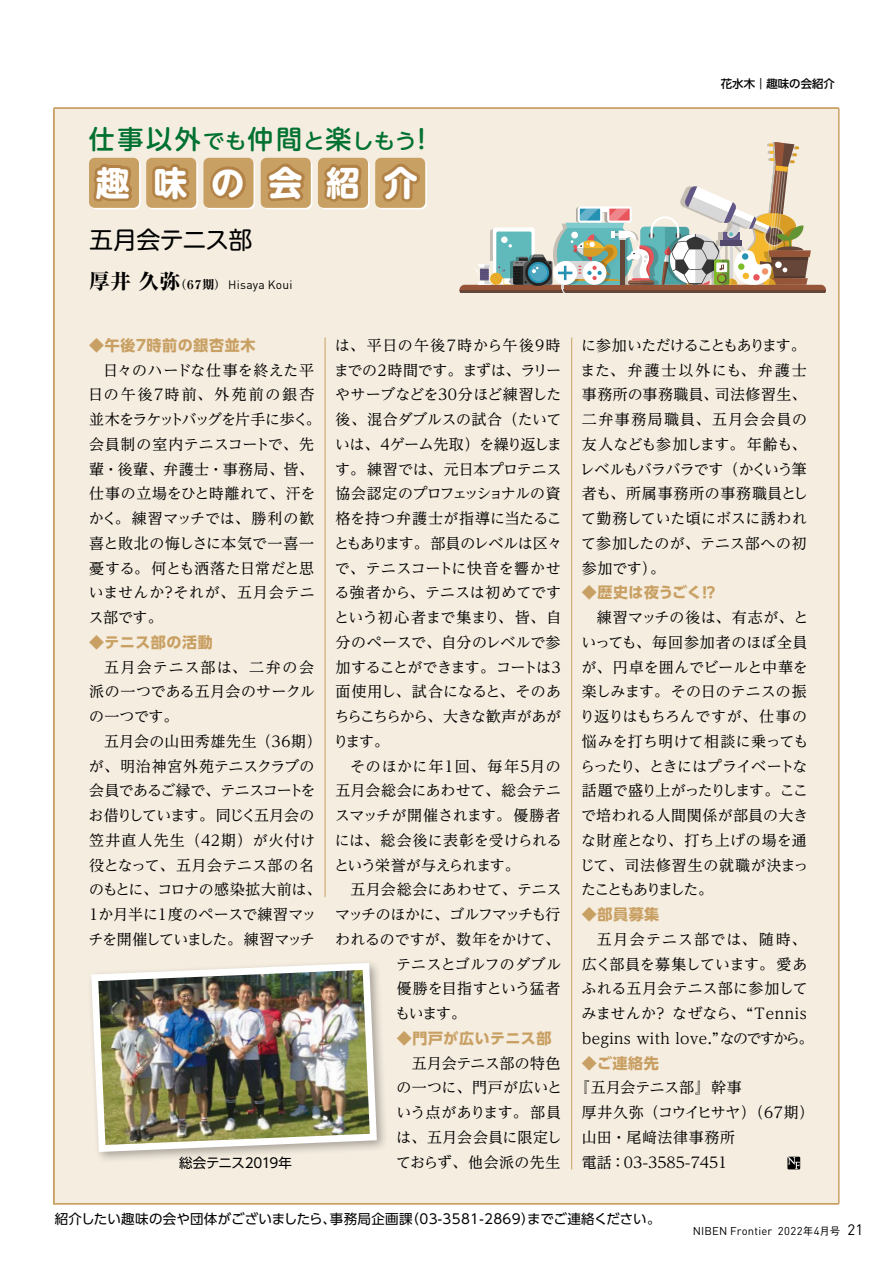
<style>
.page{position:relative;width:893px;height:1263px;background:#fff}
.page>*{position:absolute;margin:0;border:0;box-sizing:border-box;transform-origin:0 0}
.t1{font:700 33.9px "UD Shin M Go Pro";letter-spacing:.7em;color:#fff}
.t2{font:500 26.1px "UD Shin M Go Pro";letter-spacing:.1em;color:#007130}
.t3{font:24px "UD Shin M Go Pro";letter-spacing:-.035em;color:#000}
.t4{font:15px/24.8px "UD Reimin Pr 6 N";color:#000;text-align:justify}
.t5{font:15px/24.8px "UD Reimin Pr 6 N";letter-spacing:.02em;color:#000;text-align:center}
.t6{font:700 15px "UD Shin Go Pr 6 N";letter-spacing:.04em;color:#c9a063}
.t7{font:15px "UD Reimin Pr 6 N";letter-spacing:-.065em;color:#000}
.t8{font:15px "UD Reimin Pr 6 N";letter-spacing:-.02em;color:#000}
.t9{font:15px "UD Reimin Pr 6 N";letter-spacing:-.025em;color:#000}
.t10{font:700 15px "UD Shin Go Pr 6 N";letter-spacing:.01em;color:#c9a063}
.t11{font:13.5px "UD Shin Go Pro";letter-spacing:.025em;color:#000}
.t12{font:13.5px "UD Shin Go Pr 6 N";letter-spacing:-.015em;color:#000}
.t13{font:12px "DIN";letter-spacing:.015em;color:#000}
.t14{font:500 11.4px "UD Shin Go Pr 6 N";color:#000}
.t15{font:11.25px "DIN";letter-spacing:.015em;color:#000}
.s1{font-size:21.15px}
.s2{font-family:"Ryumin Pr 6";font-weight:800;font-size:21px}
.s3{font-family:"Ryumin Pr 6";font-weight:800}
.s4{font-family:"Gothic BBB Pro";font-weight:500;font-size:10.5px}
.s5{font-size:15px}
</style>
<div class="page">
<div style="left:53px;top:107px;width:787px;height:1098px;background:#f5ede0"></div>
<hr style="left:54px;top:107px;width:785px;height:2px;background:#c9a063">
<svg style="left:148px;top:159px;width:50px;height:50px"></svg>
<div style="left:205px;top:159px;width:50px;height:50px;background:#fff;border-radius:6px"></div>
<div style="left:262px;top:159px;width:50px;height:50px;background:#fff;border-radius:6px"></div>
<div style="left:319px;top:159px;width:51px;height:50px;background:#fcfaf7;border-radius:6px"></div>
<svg style="left:377px;top:159px;width:50px;height:50px"></svg>
<div style="left:146px;top:158px;width:50px;height:50px;background:#c9a063;border-radius:6px"></div>
<div style="left:203px;top:158px;width:51px;height:50px;background:#c9a063;border-radius:6px"></div>
<div style="left:261px;top:158px;width:50px;height:50px;background:#c9a063;border-radius:6px"></div>
<div style="left:318px;top:158px;width:50px;height:50px;background:#c9a063;border-radius:6px"></div>
<div style="left:375px;top:158px;width:50px;height:50px;background:#c9a063;border-radius:6px"></div>
<svg style="left:84px;top:107px;width:108px;height:146px;background:#e3d0b4"></svg>
<svg style="left:210px;top:166px;width:36px;height:34px"></svg>
<svg style="left:266px;top:163px;width:39px;height:39px"></svg>
<svg style="left:317px;top:161px;width:45px;height:44px"></svg>
<svg style="left:377px;top:159px;width:43px;height:43px"></svg>
<svg style="left:459px;top:142px;width:367px;height:150px;background:#cfcbbd"></svg>
<svg style="left:787px;top:1157px;width:13px;height:12px"></svg>
<svg style="left:788px;top:1157px;width:11px;height:12px"></svg>
<hr style="left:325px;top:338px;width:1px;height:559px;background:#c9a063">
<hr style="left:571px;top:338px;width:1px;height:831px;background:#c9a063">
<div style="left:87px;top:958px;width:302px;height:206px;background:#000;opacity:.32"></div>
<img style="left:88px;top:959px;width:292px;height:196px">
<h2 class="t2" style="left:89px;top:118px;width:347px">仕事以外<span class="s1">でも</span>仲間<span class="s1">と</span>楽<span class="s1">しもう</span>！</h2>
<h1 class="t1" style="left:96px;top:155px;width:323px">趣味の会紹介</h1>
<h3 class="t3" style="left:89px;top:220px;width:165px">五月会テニス部</h3>
<p class="t13" style="left:89px;top:277px;width:205px"><span class="s2">厚井久弥</span><span class="s3">（６７期）</span> Hisaya Koui</p>
<p class="t6" style="left:89px;top:333px;width:168px">◆午後7時前の銀杏並木</p>
<p class="t4" style="left:88px;top:357px;width:234px;text-align:left;text-indent:15px">日々のハードな仕事を終えた平日の午後7時前、外苑前の銀杏並木をラケットバッグを片手に歩く。会員制の室内テニスコートで、先輩・後輩、弁護士・事務局、皆、仕事の立場をひと時離れて、汗をかく。練習マッチでは、勝利の歓喜と敗北の悔しさに本気で一喜一憂する。何とも洒落た日常だと思いませんか？それが、五月会テニス部です。</p>
<p class="t6" style="left:89px;top:630px;width:125px">◆テニス部の活動</p>
<p class="t4" style="left:89px;top:654px;width:227px;text-indent:15px">五月会テニス部は、二弁の会派の一つである五月会のサークルの一つです。</p>
<p class="t4" style="left:89px;top:728px;width:235px;text-align:left;text-indent:16px">五月会の山田秀雄先生（36期）が、明治神宮外苑テニスクラブの会員であるご縁で、テニスコートをお借りしています。同じく五月会の笠井直人先生（42期）が火付け役となって、五月会テニス部の名のもとに、コロナの感染拡大前は、<br>1か月半に1度のペースで練習マッチを開催していました。練習マッチ</p>
<p class="t12" style="left:179px;top:1152px;width:114px">総会テニス2019年</p>
<p class="t4" style="left:333px;top:332px;width:230px">は、平日の午後7時から午後9時までの2時間です。まずは、ラリーやサーブなどを30分ほど練習した後、混合ダブルスの試合（たいていは、4ゲーム先取）を繰り返します。練習では、元日本プロテニス協会認定のプロフェッショナルの資格を持つ弁護士が指導に当たることもあります。部員のレベルは区々で、テニスコートに快音を響かせる強者から、テニスは初めてですという初心者まで集まり、皆、自分のペースで、自分のレベルで参加することができます。コートは3面使用し、試合になると、そのあちらこちらから、大きな歓声があがります。</p>
<p class="t4" style="left:334px;top:753px;width:229px;text-indent:16px">そのほかに年1回、毎年5月の五月会総会にあわせて、総会テニスマッチが開催されます。優勝者には、総会後に表彰を受けられるという栄誉が与えられます。</p>
<p class="t4" style="left:351px;top:877px;width:212px">五月会総会にあわせて、テニス</p>
<p class="t7" style="left:335px;top:902px;width:227px">マッチのほかに、ゴルフマッチも行</p>
<p class="t8" style="left:335px;top:927px;width:226px">われるのですが、数年をかけて、</p>
<p class="t4" style="left:396px;top:951px;width:166px">テニスとゴルフのダブル</p>
<p class="t9" style="left:397px;top:976px;width:165px">優勝を目指すという猛者</p>
<p class="t4" style="left:395px;top:1000px;width:72px">もいます。</p>
<p class="t6" style="left:397px;top:1026px;width:156px">◆門戸が広いテニス部</p>
<p class="t4" style="left:396px;top:1050px;width:168px;text-indent:16px">五月会テニス部の特色の一つに、門戸が広いという点があります。部員は、五月会会員に限定しておらず、他会派の先生</p>
<p class="t14" style="left:721px;top:74px;width:115px">花水木｜趣味の会紹介</p>
<p class="t4" style="left:580px;top:332px;width:230px;text-align:left">に参加いただけることもあります。また、弁護士以外にも、弁護士事務所の事務職員、司法修習生、二弁事務局職員、五月会会員の友人なども参加します。年齢も、レベルもバラバラです（かくいう筆者も、所属事務所の事務職員として勤務していた頃にボスに誘われて参加したのが、テニス部への初参加です）。</p>
<p class="t10" style="left:582px;top:580px;width:136px">◆歴史は夜うごく⁉</p>
<p class="t4" style="left:579px;top:604px;width:231px;text-indent:17px">練習マッチの後は、有志が、といっても、毎回参加者のほぼ全員が、円卓を囲んでビールと中華を楽しみます。その日のテニスの振り返りはもちろんですが、仕事の悩みを打ち明けて相談に乗ってもらったり、ときにはプライベートな話題で盛り上がったりします。ここで培われる人間関係が部員の大きな財産となり、打ち上げの場を通じて、司法修習生の就職が決まったこともありました。</p>
<p class="t6" style="left:582px;top:902px;width:79px">◆部員募集</p>
<p class="t5" style="left:581px;top:926px;width:233px">五月会テニス部では、随時、<br>広く部員を募集しています。愛あふれる五月会テニス部に参加してみませんか？ なぜなら、“Tennis begins with love.”なのですから。</p>
<p class="t6" style="left:582px;top:1051px;width:78px">◆ご連絡先</p>
<p class="t4" style="left:582px;top:1075px;width:234px;text-align:left;text-indent:-7px">『五月会テニス部』幹事<br>厚井久弥（コウイヒサヤ）（67期）山田・尾﨑法律事務所<br>電話：03-3585-7451　　　　</p>
<p class="t11" style="left:55px;top:1208px;width:607px">紹介したい趣味の会や団体がございましたら、事務局企画課（03-3581-2869）までご連絡ください。</p>
<p class="t15" style="left:693px;top:1224px;width:172px">NIBEN Frontier 2022<span class="s4">年</span>4<span class="s4">月号</span> <span class="s5">21</span></p>
</div>
